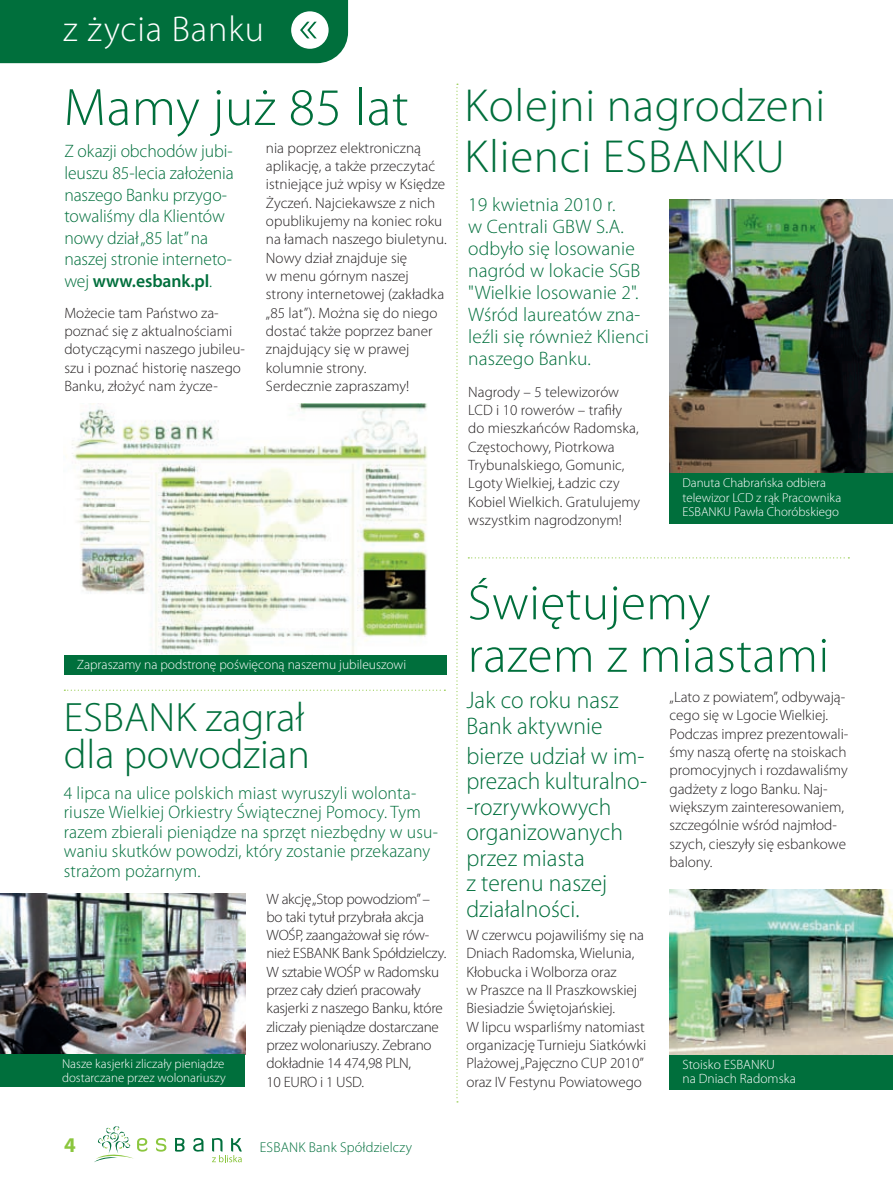
<style>
.page{position:relative;width:893px;height:1187px;background:#fff}
.page>*{position:absolute;margin:0;border:0;box-sizing:border-box;transform-origin:0 0}
.t1{font:300 52.95px "Myriad Pro";letter-spacing:.01em;color:#006f3c}
.t2{font:300 49.95px/52.5px "Myriad Pro";letter-spacing:.01em;color:#006f3c}
.t3{font:300 46.5px/51px "Myriad Pro";letter-spacing:.015em;color:#006f3c}
.t4{font:300 41.1px/37.5px "Myriad Pro";color:#006f3c}
.t5{font:300 36px "Myriad Pro";letter-spacing:.025em;color:#fff}
.t6{font:300 24px/25.5px "Myriad Pro";letter-spacing:.005em;color:#006f3c}
.t7{font:700 21px "Myriad Pro";color:#8bc63e}
.t8{font:300 19.5px/22px "Myriad Pro";letter-spacing:.01em;color:#006f3c}
.t9{font:300 18px/21.6px "Myriad Pro";letter-spacing:.01em;color:#006f3c}
.t10{font:300 15px/18.3px "Myriad Pro";letter-spacing:-.005em;color:#231f20}
.t11{font:300 14.25px "Myriad Pro";letter-spacing:.01em;color:#006f3c}
.t12{font:300 13.5px/14.4px "Myriad Pro";color:#fff}
.t13{font:300 12.9px/14.4px "Myriad Pro";color:#fff}
.s1{font-weight:600}
</style>
<div class="page">
<div style="left:0;top:0;width:348px;height:63px;background:#006f3c"></div>
<svg style="left:468px;top:557px;width:381px;height:1px"></svg>
<svg style="left:64px;top:689px;width:381px;height:1px"></svg>
<img style="left:670px;top:199px;width:223px;height:274px">
<img style="left:670px;top:889px;width:223px;height:165px">
<img style="left:72px;top:403px;width:356px;height:252px">
<div style="left:670px;top:473px;width:223px;height:51px;background:#006f3c"></div>
<div style="left:670px;top:1054px;width:223px;height:35px;background:#006f3c"></div>
<img style="left:0;top:893px;width:245px;height:160px">
<div style="left:0;top:1053px;width:245px;height:33px;background:#006f3c"></div>
<div style="left:64px;top:655px;width:383px;height:19px;background:#006f3c"></div>
<svg style="left:456px;top:84px;width:2px;height:1018px"></svg>
<svg style="left:94px;top:1126px;width:53px;height:36px"></svg>
<svg style="left:156px;top:1138px;width:11px;height:13px"></svg>
<svg style="left:175px;top:1138px;width:10px;height:13px"></svg>
<svg style="left:193px;top:1138px;width:10px;height:13px"></svg>
<svg style="left:212px;top:1138px;width:30px;height:24px"></svg>
<h3 class="t5" style="left:63px;top:9px;width:202px">z życia Banku</h3>
<h1 class="t1" style="left:64px;top:78px;width:346px">Mamy już 85 lat</h1>
<p class="t9" style="left:64px;top:141px;width:171px">Z okazji obchodów jubi&shy;leuszu 85-lecia założenia naszego Banku przygo&shy;towaliśmy dla Klientów nowy dział „85 lat” na naszej stronie interneto&shy;wej <span class="s1">www.esbank.pl</span>.</p>
<p class="t10" style="left:64px;top:303px;width:182px">Możecie tam Państwo za&shy;poznać się z aktualnościami dotyczącymi naszego jubileu&shy;szu i poznać historię naszego<br>Banku, złożyć nam życze-</p>
<p class="t10" style="left:266px;top:139px;width:182px">nia poprzez elektroniczną aplikację, a także przeczytać istniejące już wpisy w Księdze<br>Życzeń. Najciekawsze z nich opublikujemy na koniec roku na łamach naszego biuletynu.<br>Nowy dział znajduje się<br>w menu górnym naszej strony internetowej (zakładka „85 lat”). Można się do niego dostać także poprzez baner znajdujący się w prawej kolumnie strony.<br>Serdecznie zapraszamy!</p>
<p class="t12" style="left:77px;top:657px;width:331px">Zapraszamy na podstronę poświęconą naszemu jubileuszowi</p>
<h3 class="t4" style="left:64px;top:699px;width:248px">ESBANK zagrał dla powodzian</h3>
<p class="t9" style="left:64px;top:783px;width:376px;line-height:19.5px">4 lipca na ulice polskich miast wyruszyli wolonta&shy;riusze Wielkiej Orkiestry Świątecznej Pomocy. Tym razem zbierali pieniądze na sprzęt niezbędny w usu&shy;waniu skutków powodzi, który zostanie przekazany strażom pożarnym.</p>
<p class="t13" style="left:62px;top:1056px;width:165px">Nasze kasjerki zliczały pieniądze dostarczane przez wolonariuszy</p>
<p class="t10" style="left:266px;top:889px;width:181px">W akcję „Stop powodziom” – bo taki tytuł przybrała akcja<br>WOŚP, zaangażował się rów&shy;nież ESBANK Bank Spółdzielczy.<br>W sztabie WOŚP w Radomsku przez cały dzień pracowały kasjerki z naszego Banku, które zliczały pieniądze dostarczane przez wolonariuszy. Zebrano dokładnie 14 474,98 PLN,<br>10 EURO i 1 USD.</p>
<h3 class="t7" style="left:64px;top:1130px;width:13px">4</h3>
<p class="t11" style="left:260px;top:1139px;width:154px">ESBANK Bank Spółdzielczy</p>
<h3 class="t3" style="left:464px;top:81px;width:362px">Kolejni nagrodzeni<br>Klienci ESBANKU</h3>
<h3 class="t8" style="left:468px;top:193px;width:182px">19 kwietnia 2010 r.<br>w Centrali GBW S.A. odbyło się losowanie nagród w lokacie SGB "Wielkie losowanie 2".<br>Wśród laureatów zna&shy;leźli się również Klienci naszego Banku.</h3>
<p class="t10" style="left:468px;top:383px;width:174px">Nagrody – 5 telewizorów<br>LCD i 10 rowerów – trafiły do mieszkańców Radomska,<br>Częstochowy, Piotrkowa<br>Trybunalskiego, Gomunic,<br>Lgoty Wielkiej, Ładzic czy<br>Kobiel Wielkich. Gratulujemy wszystkim nagrodzonym!</p>
<p class="t13" style="left:682px;top:476px;width:160px">Danuta Chabrańska odbiera telewizor LCD z rąk Pracownika<br>ESBANKU Pawła Choróbskiego</p>
<h2 class="t2" style="left:468px;top:577px;width:363px">Świętujemy razem z miastami</h2>
<h3 class="t6" style="left:466px;top:688px;width:154px">Jak co roku nasz<br>Bank aktywnie</h3>
<h3 class="t6" style="left:466px;top:743px;width:182px">bierze udział w im&shy;prezach kulturalno--rozrywkowych organizowanych przez miasta<br>z terenu naszej działalności.</h3>
<p class="t10" style="left:466px;top:926px;width:181px">W czerwcu pojawiliśmy się na<br>Dniach Radomska, Wielunia,<br>Kłobucka i Wolborza oraz<br>w Praszce na II Praszkowskiej<br>Biesiadzie Świętojańskiej.<br>W lipcu wsparliśmy natomiast organizację Turnieju Siatkówki<br>Plażowej „Pajęczno CUP 2010” oraz IV Festynu Powiatowego</p>
<p class="t10" style="left:670px;top:688px;width:180px">„Lato z powiatem”, odbywają&shy;cego się w Lgocie Wielkiej.<br>Podczas imprez prezentowali&shy;śmy naszą ofertę na stoiskach promocyjnych i rozdawaliśmy gadżety z logo Banku. Naj&shy;większym zainteresowaniem, szczególnie wśród najmłod&shy;szych, cieszyły się esbankowe balony.</p>
<p class="t12" style="left:682px;top:1057px;width:115px">Stoisko ESBANKU<br>na Dniach Radomska</p>
</div>
